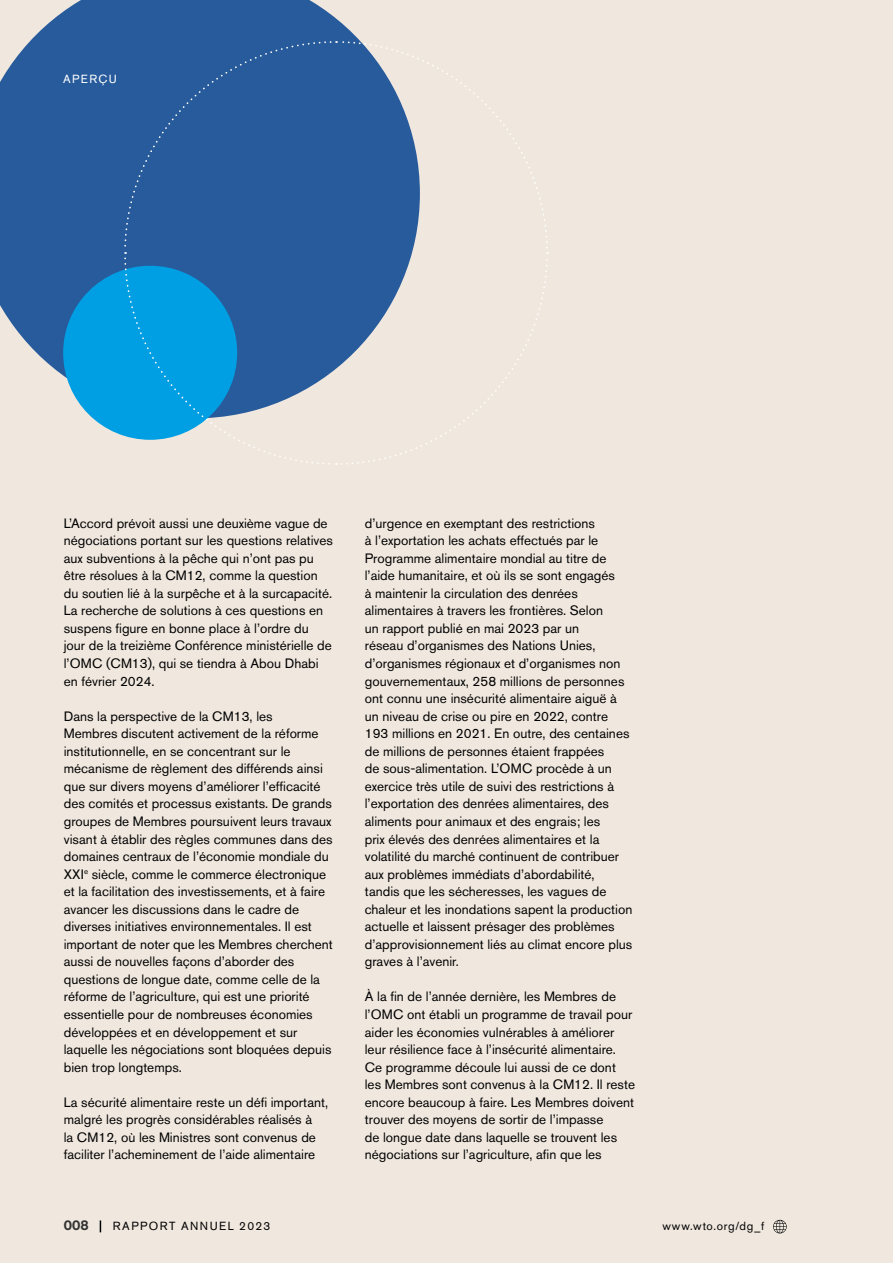
<style>
.page{position:relative;width:893px;height:1263px;background:#f0e8df}
.page>*{position:absolute;margin:0;border:0;box-sizing:border-box;transform-origin:0 0}
.t1{font:13.5px/17.5px "Akzidenz Grotesk BE";color:#000}
.t2{font:700 13.5px "Calvert MT Std";color:#333332}
.t3{font:11.7px "Akzidenz Grotesk BE";letter-spacing:.12em;color:#000}
.t4{font:11.7px "Akzidenz Grotesk BE";letter-spacing:.055em;color:#000}
.t5{font:11.7px "Akzidenz Grotesk BE";letter-spacing:.125em;color:#fff}
</style>
<div class="page">
<svg style="left:0;top:0;width:359px;height:418px;fill:#275b9b"></svg>
<div style="left:63px;top:266px;width:174px;height:174px;background:#009fe3;border-radius:50%"></div>
<svg style="left:123px;top:40px;width:426px;height:425px"></svg>
<svg style="left:773px;top:1220px;width:14px;height:13px"></svg>
<svg style="left:100px;top:1220px;width:1px;height:12px"></svg>
<p class="t5" style="left:63px;top:72px;width:55px">APERÇU</p>
<p class="t1" style="left:64px;top:514px;width:271px">L’Accord prévoit aussi une deuxième vague de négociations portant sur les questions relatives aux subventions à la pêche qui n’ont pas pu être résolues à la CM12, comme la question du soutien lié à la surpêche et à la surcapacité.<br>La recherche de solutions à ces questions en suspens figure en bonne place à l’ordre du jour de la treizième Conférence ministérielle de l’OMC (CM13), qui se tiendra à Abou Dhabi en février 2024.</p>
<p class="t1" style="left:64px;top:707px;width:270px">Dans la perspective de la CM13, les<br>Membres discutent activement de la réforme institutionnelle, en se concentrant sur le mécanisme de règlement des différends ainsi que sur divers moyens d’améliorer l’efficacité des comités et processus existants. De grands groupes de Membres poursuivent leurs travaux visant à établir des règles communes dans des domaines centraux de l’économie mondiale du XXI<sup>e</sup> siècle, comme le commerce électronique et la facilitation des investissements, et à faire avancer les discussions dans le cadre de diverses initiatives environnementales. Il est important de noter que les Membres cherchent aussi de nouvelles façons d’aborder des questions de longue date, comme celle de la réforme de l’agriculture, qui est une priorité essentielle pour de nombreuses économies développées et en développement et sur laquelle les négociations sont bloquées depuis bien trop longtemps.</p>
<p class="t1" style="left:64px;top:1093px;width:266px">La sécurité alimentaire reste un défi important, malgré les progrès considérables réalisés à<br>la CM12, où les Ministres sont convenus de faciliter l’acheminement de l’aide alimentaire</p>
<p class="t1" style="left:365px;top:514px;width:269px">d’urgence en exemptant des restrictions<br>à l’exportation les achats effectués par le Programme alimentaire mondial au titre de l’aide humanitaire, et où ils se sont engagés<br>à maintenir la circulation des denrées alimentaires à travers les frontières. Selon<br>un rapport publié en mai 2023 par un<br>réseau d’organismes des Nations Unies, d’organismes régionaux et d’organismes non gouvernementaux, 258 millions de personnes ont connu une insécurité alimentaire aiguë à un niveau de crise ou pire en 2022, contre 193 millions en 2021. En outre, des centaines de millions de personnes étaient frappées<br>de sous-alimentation. L’OMC procède à un exercice très utile de suivi des restrictions à l’exportation des denrées alimentaires, des aliments pour animaux et des engrais; les<br>prix élevés des denrées alimentaires et la volatilité du marché continuent de contribuer aux problèmes immédiats d’abordabilité, tandis que les sécheresses, les vagues de chaleur et les inondations sapent la production actuelle et laissent présager des problèmes d’approvisionnement liés au climat encore plus graves à l’avenir.</p>
<p class="t1" style="left:365px;top:988px;width:272px">À la fin de l’année dernière, les Membres de l’OMC ont établi un programme de travail pour aider les économies vulnérables à améliorer leur résilience face à l’insécurité alimentaire.<br>Ce programme découle lui aussi de ce dont les Membres sont convenus à la CM12. Il reste encore beaucoup à faire. Les Membres doivent trouver des moyens de sortir de l’impasse<br>de longue date dans laquelle se trouvent les négociations sur l’agriculture, afin que les</p>
<p class="t2" style="left:64px;top:1216px;width:26px">008</p>
<p class="t3" style="left:113px;top:1218px;width:159px">RAPPORT ANNUEL 2023</p>
<p class="t4" style="left:662px;top:1218px;width:103px">www.wto.org/dg_f</p>
</div>
